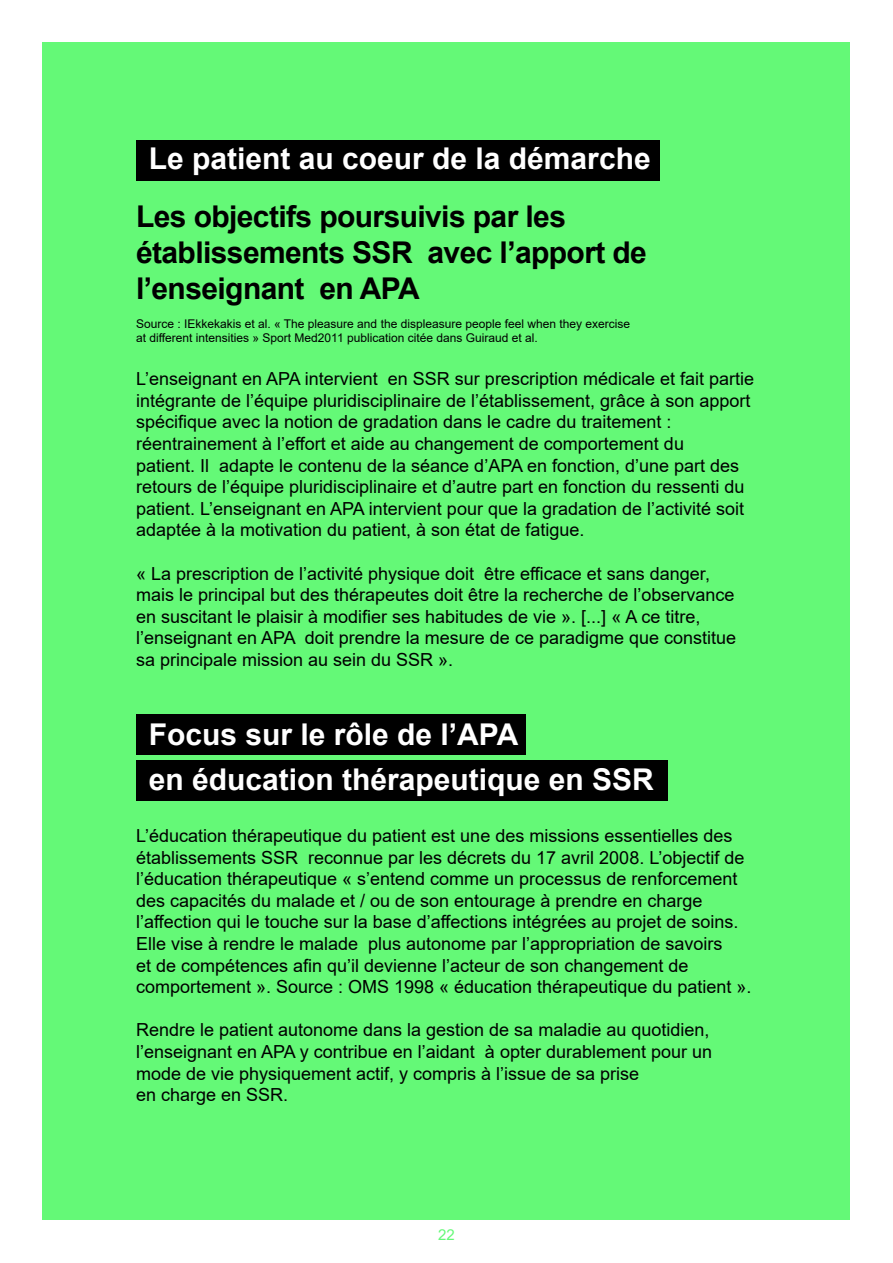
<style>
.page{position:relative;width:893px;height:1263px;background:#fff}
.page>*{position:absolute;margin:0;border:0;box-sizing:border-box;transform-origin:0 0}
.t1{font:700 30px "Arial";color:#fff}
.t2{font:700 30px/36px "Arial";letter-spacing:-.02em;color:#000}
.t3{font:18px/21.6px "Arial";color:#000}
.t4{font:15px "Arial";color:#64f977}
.t5{font:12px "Arial";color:#000}
</style>
<div class="page">
<div style="left:43px;top:43px;width:807px;height:1177px;background:#64f977"></div>
<div style="left:136px;top:140px;width:523px;height:41px;background:#000"></div>
<div style="left:136px;top:714px;width:390px;height:41px;background:#000"></div>
<div style="left:136px;top:760px;width:532px;height:41px;background:#000"></div>
<p class="t1" style="left:149px;top:138px;width:503px">Le patient au coeur de la démarche</p>
<p class="t2" style="left:136px;top:199px;width:512px">Les objectifs poursuivis par les établissements SSR avec l’apport de l’enseignant en APA</p>
<p class="t5" style="left:136px;top:315px;width:496px">Source : IEkkekakis et al. « The pleasure and the displeasure people feel when they exercise</p>
<p class="t5" style="left:136px;top:330px;width:403px">at different intensities » Sport Med2011 publication citée dans Guiraud et al.</p>
<p class="t3" style="left:136px;top:368px;width:619px">L’enseignant en APA intervient en SSR sur prescription médicale et fait partie intégrante de l’équipe pluridisciplinaire de l’établissement, grâce à son apport spécifique avec la notion de gradation dans le cadre du traitement :</p>
<p class="t3" style="left:136px;top:433px;width:610px">réentrainement à l’effort et aide au changement de comportement du patient. Il adapte le contenu de la séance d’APA en fonction, d’une part des retours de l’équipe pluridisciplinaire et d’autre part en fonction du ressenti du patient. L’enseignant en APA intervient pour que la gradation de l’activité soit adaptée à la motivation du patient, à son état de fatigue.</p>
<p class="t3" style="left:136px;top:562px;width:602px">« La prescription de l’activité physique doit être efficace et sans danger, mais le principal but des thérapeutes doit être la recherche de l’observance en suscitant le plaisir à modifier ses habitudes de vie ». [...] « A ce titre, l’enseignant en APA doit prendre la mesure de ce paradigme que constitue sa principale mission au sein du SSR ».</p>
<p class="t1" style="left:149px;top:714px;width:371px">Focus sur le rôle de l’APA</p>
<p class="t1" style="left:149px;top:759px;width:507px">en éducation thérapeutique en SSR</p>
<p class="t3" style="left:136px;top:825px;width:617px">L’éducation thérapeutique du patient est une des missions essentielles des établissements SSR reconnue par les décrets du 17 avril 2008. L’objectif de l’éducation thérapeutique « s’entend comme un processus de renforcement des capacités du malade et / ou de son entourage à prendre en charge l’affection qui le touche sur la base d’affections intégrées au projet de soins.<br>Elle vise à rendre le malade plus autonome par l’appropriation de savoirs<br>et de compétences afin qu’il devienne l’acteur de son changement de comportement ». Source : OMS 1998 « éducation thérapeutique du patient ».</p>
<p class="t3" style="left:136px;top:1019px;width:578px">Rendre le patient autonome dans la gestion de sa maladie au quotidien, l’enseignant en APA y contribue en l’aidant à opter durablement pour un mode de vie physiquement actif, y compris à l’issue de sa prise</p>
<p class="t3" style="left:136px;top:1084px;width:154px">en charge en SSR.</p>
<p class="t4" style="left:438px;top:1224px;width:18px">22</p>
</div>
